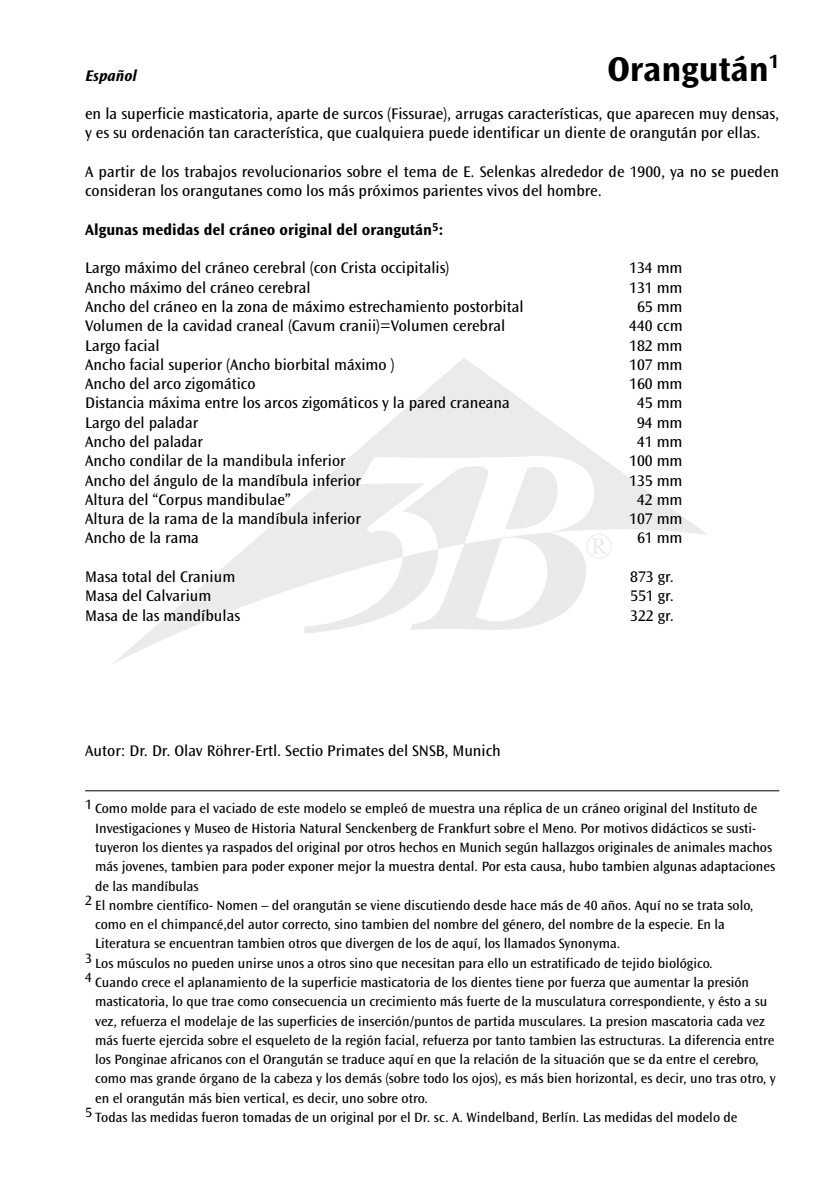
<style>
.page{position:relative;width:836px;height:1191px;background:#fff}
.page>*{position:absolute;margin:0;border:0;box-sizing:border-box;transform-origin:0 0}
.Titel_Linke_Seite{font:700 36px "Ocean Sans";color:#000}
.Fließtext{font:16px/19.2px "Ocean Sans";color:#000}
.Fließtext_fett{font:700 16px "Ocean Sans";color:#000}
.Sprache_links{font:italic 700 16px "Ocean Sans";color:#000}
.Fussnote_7_pt{font:14px/19.2px "Ocean Sans";color:#000}
</style>
<div class="page">
<svg style="left:114px;top:358px;width:594px;height:305px"></svg>
<svg style="left:304px;top:456px;width:289px;height:177px"></svg>
<hr style="left:85px;top:790px;width:693px;height:1px;background:#000">
<p class="Titel_Linke_Seite" style="left:607px;top:49px;width:173px">Orangután<sup>1</sup></p>
<p class="Sprache_links" style="left:85px;top:66px;width:53px">Español</p>
<p class="Fließtext" style="left:85px;top:104px;width:695px">en la superficie masticatoria, aparte de surcos (Fissurae), arrugas características, que aparecen muy densas, y es su ordenación tan característica, que cualquiera puede identificar un diente de orangután por ellas.</p>
<p class="Fließtext" style="left:85px;top:162px;width:695px">A partir de los trabajos revolucionarios sobre el tema de E. Selenkas alrededor de 1900, ya no se pueden consideran los orangutanes como los más próximos parientes vivos del hombre.</p>
<p class="Fließtext_fett" style="left:85px;top:221px;width:360px">Algunas medidas del cráneo original del orangután<sup>5</sup>:</p>
<p class="Fließtext" style="left:85px;top:259px;width:365px">Largo máximo del cráneo cerebral (con Crista occipitalis)</p>
<p class="Fließtext" style="left:628px;top:259px;width:55px">134 mm</p>
<p class="Fließtext" style="left:85px;top:278px;width:227px">Ancho máximo del cráneo cerebral</p>
<p class="Fließtext" style="left:628px;top:278px;width:55px">131 mm</p>
<p class="Fließtext" style="left:85px;top:297px;width:439px">Ancho del cráneo en la zona de máximo estrechamiento postorbital</p>
<p class="Fließtext" style="left:636px;top:297px;width:47px">65 mm</p>
<p class="Fließtext" style="left:85px;top:316px;width:421px">Volumen de la cavidad craneal (Cavum cranii)=Volumen cerebral</p>
<p class="Fließtext" style="left:628px;top:316px;width:55px">440 ccm</p>
<p class="Fließtext" style="left:85px;top:336px;width:76px">Largo facial</p>
<p class="Fließtext" style="left:628px;top:336px;width:55px">182 mm</p>
<p class="Fließtext" style="left:85px;top:355px;width:311px">Ancho facial superior (Ancho biorbital máximo )</p>
<p class="Fließtext" style="left:628px;top:355px;width:55px">107 mm</p>
<p class="Fließtext" style="left:85px;top:374px;width:172px">Ancho del arco zigomático</p>
<p class="Fließtext" style="left:628px;top:374px;width:55px">160 mm</p>
<p class="Fließtext" style="left:85px;top:394px;width:426px">Distancia máxima entre los arcos zigomáticos y la pared craneana</p>
<p class="Fließtext" style="left:636px;top:394px;width:47px">45 mm</p>
<p class="Fließtext" style="left:85px;top:413px;width:115px">Largo del paladar</p>
<p class="Fließtext" style="left:636px;top:413px;width:47px">94 mm</p>
<p class="Fließtext" style="left:85px;top:432px;width:119px">Ancho del paladar</p>
<p class="Fließtext" style="left:636px;top:432px;width:47px">41 mm</p>
<p class="Fließtext" style="left:85px;top:451px;width:262px">Ancho condilar de la mandibula inferior</p>
<p class="Fließtext" style="left:628px;top:451px;width:55px">100 mm</p>
<p class="Fließtext" style="left:85px;top:471px;width:277px">Ancho del ángulo de la mandíbula inferior</p>
<p class="Fließtext" style="left:628px;top:471px;width:55px">135 mm</p>
<p class="Fließtext" style="left:85px;top:490px;width:207px">Altura del “Corpus mandibulae”</p>
<p class="Fließtext" style="left:636px;top:490px;width:47px">42 mm</p>
<p class="Fließtext" style="left:85px;top:509px;width:277px">Altura de la rama de la mandíbula inferior</p>
<p class="Fließtext" style="left:628px;top:509px;width:55px">107 mm</p>
<p class="Fließtext" style="left:85px;top:529px;width:115px">Ancho de la rama</p>
<p class="Fließtext" style="left:636px;top:529px;width:47px">61 mm</p>
<p class="Fließtext" style="left:85px;top:567px;width:152px">Masa total del Cranium</p>
<p class="Fließtext" style="left:629px;top:567px;width:45px">873 gr.</p>
<p class="Fließtext" style="left:85px;top:586px;width:128px">Masa del Calvarium</p>
<p class="Fließtext" style="left:629px;top:586px;width:45px">551 gr.</p>
<p class="Fließtext" style="left:85px;top:606px;width:156px">Masa de las mandíbulas</p>
<p class="Fließtext" style="left:629px;top:606px;width:45px">322 gr.</p>
<p class="Fließtext" style="left:85px;top:741px;width:417px">Autor: Dr. Dr. Olav Röhrer-Ertl. Sectio Primates del SNSB, Munich</p>
<p class="Fussnote_7_pt" style="left:95px;top:799px;width:681px;text-indent:-10px">1 Como molde para el vaciado de este modelo se empleó de muestra una réplica de un cráneo original del Instituto de Investigaciones y Museo de Historia Natural Senckenberg de Frankfurt sobre el Meno. Por motivos didácticos se susti&shy;tuyeron los dientes ya raspados del original por otros hechos en Munich según hallazgos originales de animales machos más jovenes, tambien para poder exponer mejor la muestra dental. Por esta causa, hubo tambien algunas adaptaciones de las mandíbulas</p>
<p class="Fussnote_7_pt" style="left:85px;top:896px;width:669px">2 El nombre científico- Nomen – del orangután se viene discutiendo desde hace más de 40 años. Aquí no se trata solo,</p>
<p class="Fussnote_7_pt" style="left:95px;top:915px;width:631px">como en el chimpancé,del autor correcto, sino tambien del nombre del género, del nombre de la especie. En la</p>
<p class="Fussnote_7_pt" style="left:95px;top:934px;width:526px">Literatura se encuentran tambien otros que divergen de los de aquí, los llamados Synonyma.</p>
<p class="Fussnote_7_pt" style="left:85px;top:953px;width:628px">3 Los músculos no pueden unirse unos a otros sino que necesitan para ello un estratificado de tejido biológico.</p>
<p class="Fussnote_7_pt" style="left:85px;top:973px;width:665px">4 Cuando crece el aplanamiento de la superficie masticatoria de los dientes tiene por fuerza que aumentar la presión</p>
<p class="Fussnote_7_pt" style="left:95px;top:992px;width:673px">masticatoria, lo que trae como consecuencia un crecimiento más fuerte de la musculatura correspondiente, y ésto a su</p>
<p class="Fussnote_7_pt" style="left:95px;top:1011px;width:670px">vez, refuerza el modelaje de las superficies de inserción/puntos de partida musculares. La presion mascatoria cada vez</p>
<p class="Fussnote_7_pt" style="left:95px;top:1030px;width:680px">más fuerte ejercida sobre el esqueleto de la región facial, refuerza por tanto tambien las estructuras. La diferencia entre</p>
<p class="Fussnote_7_pt" style="left:95px;top:1050px;width:664px">los Ponginae africanos con el Orangután se traduce aquí en que la relación de la situación que se da entre el cerebro,</p>
<p class="Fussnote_7_pt" style="left:95px;top:1069px;width:681px">como mas grande órgano de la cabeza y los demás (sobre todo los ojos), es más bien horizontal, es decir, uno tras otro, y</p>
<p class="Fussnote_7_pt" style="left:95px;top:1088px;width:334px">en el orangután más bien vertical, es decir, uno sobre otro.</p>
<p class="Fussnote_7_pt" style="left:85px;top:1108px;width:653px">5 Todas las medidas fueron tomadas de un original por el Dr. sc. A. Windelband, Berlín. Las medidas del modelo de</p>
</div>
